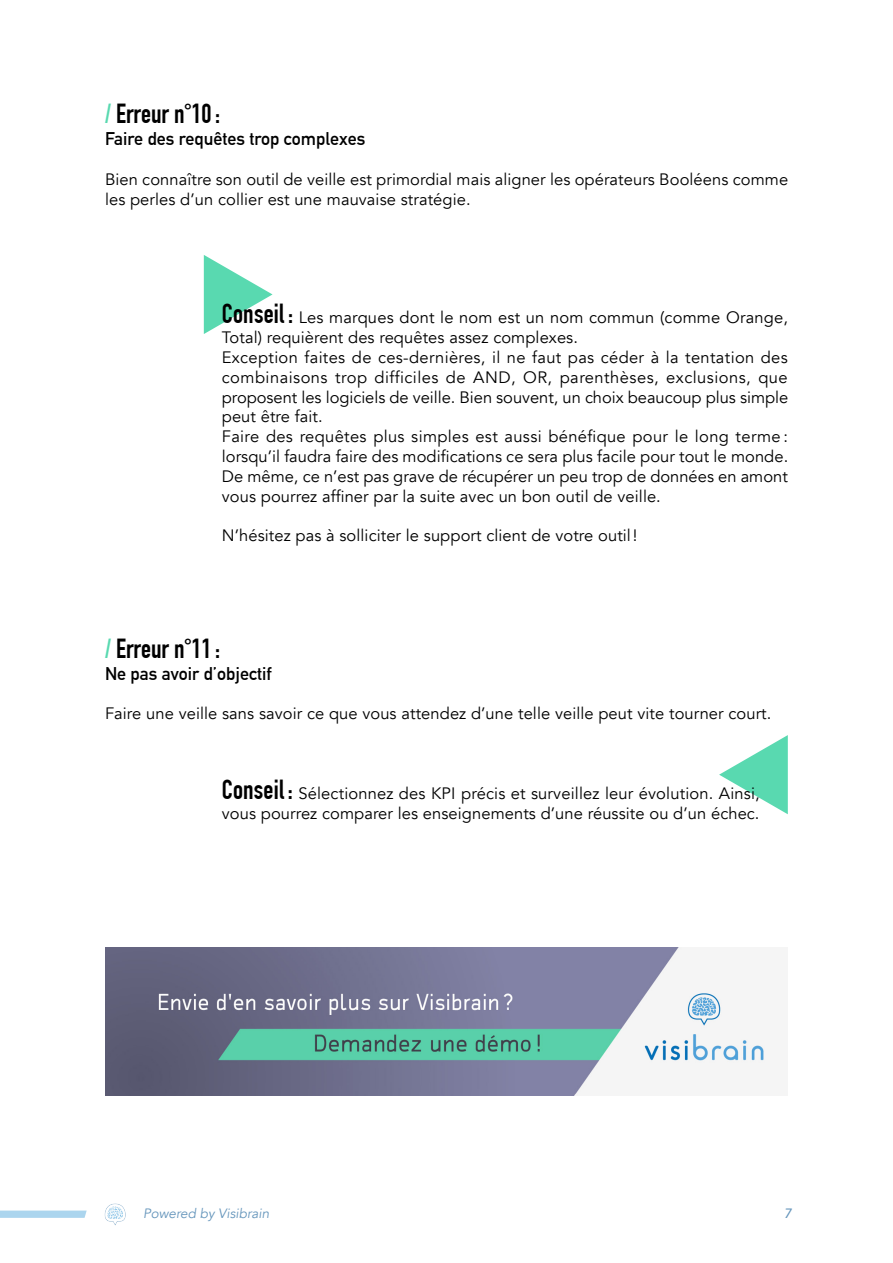
<style>
.page{position:relative;width:893px;height:1263px;background:#fff}
.page>*{position:absolute;margin:0;border:0;box-sizing:border-box;transform-origin:0 0}
.t1{font:700 27px "DIN Condensed";color:#000}
.t2{font:700 18px "DIN Alternate";color:#000}
.t3{font:16.5px/19.8px "Avenir";letter-spacing:.005em;color:#000}
.t4{font:italic 13.5px "Avenir";color:#6696bc}
.t5{font:italic 500 13.5px "Avenir";color:#6696bc}
.s1{color:#59d9b0}
.s2{font-family:"DIN Condensed";font-weight:700;font-size:27px}
</style>
<div class="page">
<img style="left:104px;top:1203px;width:22px;height:23px">
<svg style="left:0;top:1210px;width:87px;height:8px"></svg>
<svg style="left:204px;top:255px;width:69px;height:79px"></svg>
<svg style="left:719px;top:735px;width:69px;height:79px"></svg>
<img style="left:105px;top:948px;width:660px;height:148px">
<h1 class="t1" style="left:105px;top:98px;width:117px"><span class="s1">/</span> Erreur n°10:</h1>
<p class="t2" style="left:105px;top:125px;width:262px">Faire des requêtes trop complexes</p>
<p class="t3" style="left:105px;top:170px;width:685px">Bien connaître son outil de veille est primordial mais aligner les opérateurs Booléens comme les perles d’un collier est une mauvaise stratégie.</p>
<p class="t3" style="left:222px;top:308px;width:568px"><span class="s2">Conseil :</span> Les marques dont le nom est un nom commun (comme Orange, Total) requièrent des requêtes assez complexes.<br>Exception faites de ces-dernières, il ne faut pas céder à la tentation des combinaisons trop difficiles de AND, OR, parenthèses, exclusions, que proposent les logiciels de veille. Bien souvent, un choix beaucoup plus simple peut être fait.<br>Faire des requêtes plus simples est aussi bénéfique pour le long terme : lorsqu’il faudra faire des modifications ce sera plus facile pour tout le monde.<br>De même, ce n’est pas grave de récupérer un peu trop de données en amont vous pourrez affiner par la suite avec un bon outil de veille.</p>
<p class="t3" style="left:222px;top:526px;width:417px">N’hésitez pas à solliciter le support client de votre outil!</p>
<h1 class="t1" style="left:105px;top:632px;width:117px"><span class="s1">/</span> Erreur n°11:</h1>
<p class="t2" style="left:105px;top:660px;width:168px">Ne pas avoir d’objectif</p>
<p class="t3" style="left:105px;top:704px;width:668px">Faire une veille sans savoir ce que vous attendez d’une telle veille peut vite tourner court.</p>
<p class="t3" style="left:222px;top:783px;width:539px"><span class="s2">Conseil :</span> Sélectionnez des KPI précis et surveillez leur évolution. Ainsi, vous pourrez comparer les enseignements d’une réussite ou d’un échec.</p>
<p class="t4" style="left:143px;top:1205px;width:128px">Powered by Visibrain</p>
<p class="t5" style="left:784px;top:1205px;width:9px">7</p>
</div>
